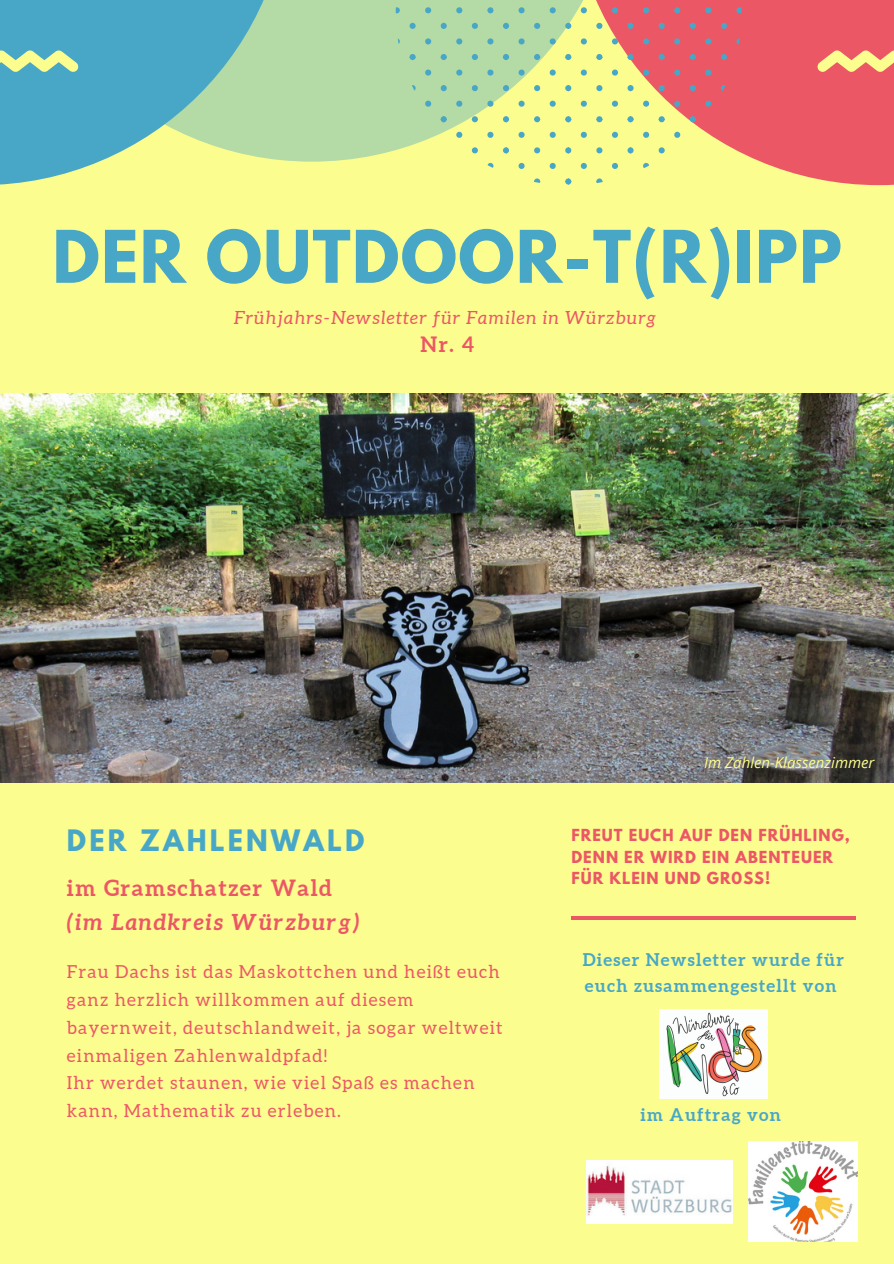
<style>
.page{position:relative;width:894px;height:1264px;background:#fff}
.page>*{position:absolute;margin:0;border:0;box-sizing:border-box;transform-origin:0 0}
.t1{font:700 64.2px "League Spartan";letter-spacing:.02em;color:#48a7c7}
.t2{font:700 26.1px "League Spartan";letter-spacing:.12em;color:#48a7c7}
.t3{font:italic 700 22.35px "Aleo";letter-spacing:.07em;color:#ec5766}
.t4{font:700 22.35px "Aleo";letter-spacing:.07em;color:#ec5766}
.t5{font:700 21.15px "Aleo";color:#ec5766}
.t6{font:italic 18.15px "Aleo";letter-spacing:.07em;color:#ec5766}
.t7{font:17.85px/27.9px "Aleo";letter-spacing:.07em;color:#ec5766}
.t8{font:700 17.4px/26px "Aleo";letter-spacing:.07em;color:#48a7c7}
.t9{font:italic 15px "Open Sans";color:#fcfd8f}
.t10{font:700 14.7px/21.5px "League Spartan";letter-spacing:.07em;color:#ec5766}
</style>
<div class="page">
<div style="left:0;top:0;width:893px;height:1263px;background:#fcfd8f"></div>
<svg style="left:289px;top:0;width:281px;height:162px;fill:#b4daa5"></svg>
<svg style="left:570px;top:0;width:323px;height:185px;fill:#ec5766"></svg>
<svg style="left:0;top:0;width:289px;height:185px;fill:#48a7c7"></svg>
<svg style="left:720px;top:23px;width:6px;height:6px"></svg>
<svg style="left:705px;top:38px;width:6px;height:6px"></svg>
<svg style="left:736px;top:38px;width:5px;height:6px"></svg>
<svg style="left:705px;top:7px;width:6px;height:6px"></svg>
<svg style="left:736px;top:7px;width:5px;height:6px"></svg>
<svg style="left:720px;top:85px;width:6px;height:6px"></svg>
<svg style="left:705px;top:101px;width:6px;height:6px"></svg>
<svg style="left:736px;top:101px;width:5px;height:6px"></svg>
<svg style="left:705px;top:70px;width:6px;height:6px"></svg>
<svg style="left:736px;top:70px;width:5px;height:6px"></svg>
<svg style="left:720px;top:54px;width:6px;height:6px"></svg>
<svg style="left:720px;top:147px;width:6px;height:6px"></svg>
<svg style="left:705px;top:163px;width:6px;height:6px"></svg>
<svg style="left:736px;top:163px;width:5px;height:6px"></svg>
<svg style="left:705px;top:132px;width:6px;height:6px"></svg>
<svg style="left:736px;top:132px;width:5px;height:6px"></svg>
<svg style="left:720px;top:116px;width:6px;height:6px"></svg>
<svg style="left:720px;top:178px;width:6px;height:6px"></svg>
<svg style="left:689px;top:23px;width:6px;height:6px"></svg>
<svg style="left:658px;top:23px;width:6px;height:6px"></svg>
<svg style="left:643px;top:38px;width:6px;height:6px"></svg>
<svg style="left:674px;top:38px;width:6px;height:6px"></svg>
<svg style="left:643px;top:7px;width:6px;height:6px"></svg>
<svg style="left:674px;top:7px;width:6px;height:6px"></svg>
<svg style="left:689px;top:85px;width:6px;height:6px"></svg>
<svg style="left:658px;top:85px;width:6px;height:6px"></svg>
<svg style="left:643px;top:101px;width:6px;height:6px"></svg>
<svg style="left:674px;top:101px;width:6px;height:6px"></svg>
<svg style="left:643px;top:70px;width:6px;height:6px"></svg>
<svg style="left:674px;top:70px;width:6px;height:6px"></svg>
<svg style="left:689px;top:54px;width:6px;height:6px"></svg>
<svg style="left:658px;top:54px;width:6px;height:6px"></svg>
<svg style="left:689px;top:147px;width:6px;height:6px"></svg>
<svg style="left:658px;top:147px;width:6px;height:6px"></svg>
<svg style="left:643px;top:163px;width:6px;height:6px"></svg>
<svg style="left:674px;top:163px;width:6px;height:6px"></svg>
<svg style="left:643px;top:132px;width:6px;height:6px"></svg>
<svg style="left:674px;top:132px;width:6px;height:6px"></svg>
<svg style="left:689px;top:116px;width:6px;height:6px"></svg>
<svg style="left:658px;top:116px;width:6px;height:6px"></svg>
<svg style="left:689px;top:178px;width:6px;height:6px"></svg>
<svg style="left:658px;top:178px;width:6px;height:6px"></svg>
<svg style="left:627px;top:23px;width:6px;height:6px"></svg>
<svg style="left:596px;top:23px;width:6px;height:6px"></svg>
<svg style="left:580px;top:38px;width:6px;height:6px"></svg>
<svg style="left:611px;top:38px;width:7px;height:6px"></svg>
<svg style="left:580px;top:7px;width:6px;height:6px"></svg>
<svg style="left:611px;top:7px;width:7px;height:6px"></svg>
<svg style="left:627px;top:85px;width:6px;height:6px"></svg>
<svg style="left:596px;top:85px;width:6px;height:6px"></svg>
<svg style="left:580px;top:101px;width:6px;height:6px"></svg>
<svg style="left:611px;top:101px;width:7px;height:6px"></svg>
<svg style="left:580px;top:70px;width:6px;height:6px"></svg>
<svg style="left:611px;top:70px;width:7px;height:6px"></svg>
<svg style="left:627px;top:54px;width:6px;height:6px"></svg>
<svg style="left:596px;top:54px;width:6px;height:6px"></svg>
<svg style="left:627px;top:147px;width:6px;height:6px"></svg>
<svg style="left:596px;top:147px;width:6px;height:6px"></svg>
<svg style="left:580px;top:163px;width:6px;height:6px"></svg>
<svg style="left:611px;top:163px;width:7px;height:6px"></svg>
<svg style="left:580px;top:132px;width:6px;height:6px"></svg>
<svg style="left:611px;top:132px;width:7px;height:6px"></svg>
<svg style="left:627px;top:116px;width:6px;height:6px"></svg>
<svg style="left:596px;top:116px;width:6px;height:6px"></svg>
<svg style="left:627px;top:178px;width:6px;height:6px"></svg>
<svg style="left:596px;top:178px;width:6px;height:6px"></svg>
<svg style="left:565px;top:23px;width:6px;height:6px"></svg>
<svg style="left:534px;top:23px;width:6px;height:6px"></svg>
<svg style="left:518px;top:38px;width:6px;height:6px"></svg>
<svg style="left:549px;top:38px;width:6px;height:6px"></svg>
<svg style="left:518px;top:7px;width:6px;height:6px"></svg>
<svg style="left:549px;top:7px;width:6px;height:6px"></svg>
<svg style="left:565px;top:85px;width:6px;height:6px"></svg>
<svg style="left:534px;top:85px;width:6px;height:6px"></svg>
<svg style="left:518px;top:101px;width:6px;height:6px"></svg>
<svg style="left:549px;top:101px;width:6px;height:6px"></svg>
<svg style="left:518px;top:70px;width:6px;height:6px"></svg>
<svg style="left:549px;top:70px;width:6px;height:6px"></svg>
<svg style="left:565px;top:54px;width:6px;height:6px"></svg>
<svg style="left:534px;top:54px;width:6px;height:6px"></svg>
<svg style="left:565px;top:147px;width:6px;height:6px"></svg>
<svg style="left:534px;top:147px;width:6px;height:6px"></svg>
<svg style="left:518px;top:163px;width:6px;height:6px"></svg>
<svg style="left:549px;top:163px;width:6px;height:6px"></svg>
<svg style="left:518px;top:132px;width:6px;height:6px"></svg>
<svg style="left:549px;top:132px;width:6px;height:6px"></svg>
<svg style="left:565px;top:116px;width:6px;height:6px"></svg>
<svg style="left:534px;top:116px;width:6px;height:6px"></svg>
<svg style="left:565px;top:178px;width:6px;height:6px"></svg>
<svg style="left:534px;top:178px;width:6px;height:5px"></svg>
<svg style="left:503px;top:23px;width:6px;height:6px"></svg>
<svg style="left:471px;top:23px;width:7px;height:6px"></svg>
<svg style="left:456px;top:38px;width:6px;height:6px"></svg>
<svg style="left:487px;top:38px;width:6px;height:6px"></svg>
<svg style="left:456px;top:7px;width:6px;height:6px"></svg>
<svg style="left:487px;top:7px;width:6px;height:6px"></svg>
<svg style="left:503px;top:85px;width:6px;height:6px"></svg>
<svg style="left:471px;top:85px;width:7px;height:6px"></svg>
<svg style="left:456px;top:101px;width:6px;height:6px"></svg>
<svg style="left:487px;top:101px;width:6px;height:6px"></svg>
<svg style="left:456px;top:70px;width:6px;height:6px"></svg>
<svg style="left:487px;top:70px;width:6px;height:6px"></svg>
<svg style="left:503px;top:54px;width:6px;height:6px"></svg>
<svg style="left:471px;top:54px;width:7px;height:6px"></svg>
<svg style="left:503px;top:147px;width:6px;height:6px"></svg>
<svg style="left:471px;top:147px;width:7px;height:6px"></svg>
<svg style="left:487px;top:163px;width:6px;height:5px"></svg>
<svg style="left:456px;top:132px;width:6px;height:6px"></svg>
<svg style="left:487px;top:132px;width:6px;height:6px"></svg>
<svg style="left:503px;top:116px;width:6px;height:6px"></svg>
<svg style="left:471px;top:116px;width:7px;height:6px"></svg>
<svg style="left:440px;top:23px;width:6px;height:6px"></svg>
<svg style="left:409px;top:23px;width:6px;height:6px"></svg>
<svg style="left:395px;top:38px;width:5px;height:6px"></svg>
<svg style="left:425px;top:38px;width:6px;height:6px"></svg>
<svg style="left:395px;top:7px;width:5px;height:6px"></svg>
<svg style="left:425px;top:7px;width:6px;height:6px"></svg>
<svg style="left:440px;top:85px;width:6px;height:6px"></svg>
<svg style="left:409px;top:85px;width:6px;height:6px"></svg>
<svg style="left:395px;top:101px;width:5px;height:6px"></svg>
<svg style="left:425px;top:101px;width:6px;height:6px"></svg>
<svg style="left:395px;top:70px;width:5px;height:6px"></svg>
<svg style="left:425px;top:70px;width:6px;height:6px"></svg>
<svg style="left:440px;top:54px;width:6px;height:6px"></svg>
<svg style="left:409px;top:54px;width:6px;height:6px"></svg>
<svg style="left:440px;top:147px;width:6px;height:6px"></svg>
<svg style="left:409px;top:147px;width:6px;height:6px"></svg>
<svg style="left:395px;top:132px;width:5px;height:6px"></svg>
<svg style="left:425px;top:132px;width:6px;height:6px"></svg>
<svg style="left:440px;top:116px;width:6px;height:6px"></svg>
<svg style="left:409px;top:116px;width:6px;height:6px"></svg>
<svg style="left:0;top:51px;width:78px;height:21px"></svg>
<svg style="left:817px;top:51px;width:76px;height:21px"></svg>
<hr style="left:570px;top:916px;width:285px;height:3px;background:#ec5766">
<img style="left:0;top:393px;width:893px;height:389px">
<img style="left:659px;top:1009px;width:108px;height:89px">
<img style="left:748px;top:1141px;width:108px;height:100px">
<img style="left:586px;top:1160px;width:146px;height:63px">
<p class="t1" style="left:52px;top:225px;width:790px">DER OUTDOOR-T(R)IPP</p>
<p class="t6" style="left:234px;top:307px;width:423px">Frühjahrs-Newsletter für Familen in Würzburg</p>
<p class="t5" style="left:420px;top:332px;width:55px">Nr. 4</p>
<p class="t2" style="left:67px;top:827px;width:299px">DER ZAHLENWALD</p>
<p class="t4" style="left:67px;top:875px;width:267px">im Gramschatzer Wald</p>
<p class="t3" style="left:67px;top:909px;width:294px">(im Landkreis Würzburg)</p>
<p class="t7" style="left:67px;top:957px;width:437px">Frau Dachs ist das Maskottchen und heißt euch ganz herzlich willkommen auf diesem bayernweit, deutschlandweit, ja sogar weltweit einmaligen Zahlenwaldpfad!</p>
<p class="t7" style="left:67px;top:1069px;width:409px">Ihr werdet staunen, wie viel Spaß es machen kann, Mathematik zu erleben.</p>
<p class="t9" style="left:704px;top:751px;width:172px">Im Zahlen-Klassenzimmer</p>
<p class="t10" style="left:571px;top:826px;width:280px">FREUT EUCH AUF DEN FRÜHLING,<br>DENN ER WIRD EIN ABENTEUER<br>FÜR KLEIN UND GR0SS!</p>
<p class="t8" style="left:582px;top:946px;width:263px">Dieser Newsletter wurde für euch zusammengestellt von</p>
<p class="t8" style="left:640px;top:1101px;width:142px">im Auftrag von</p>
</div>
